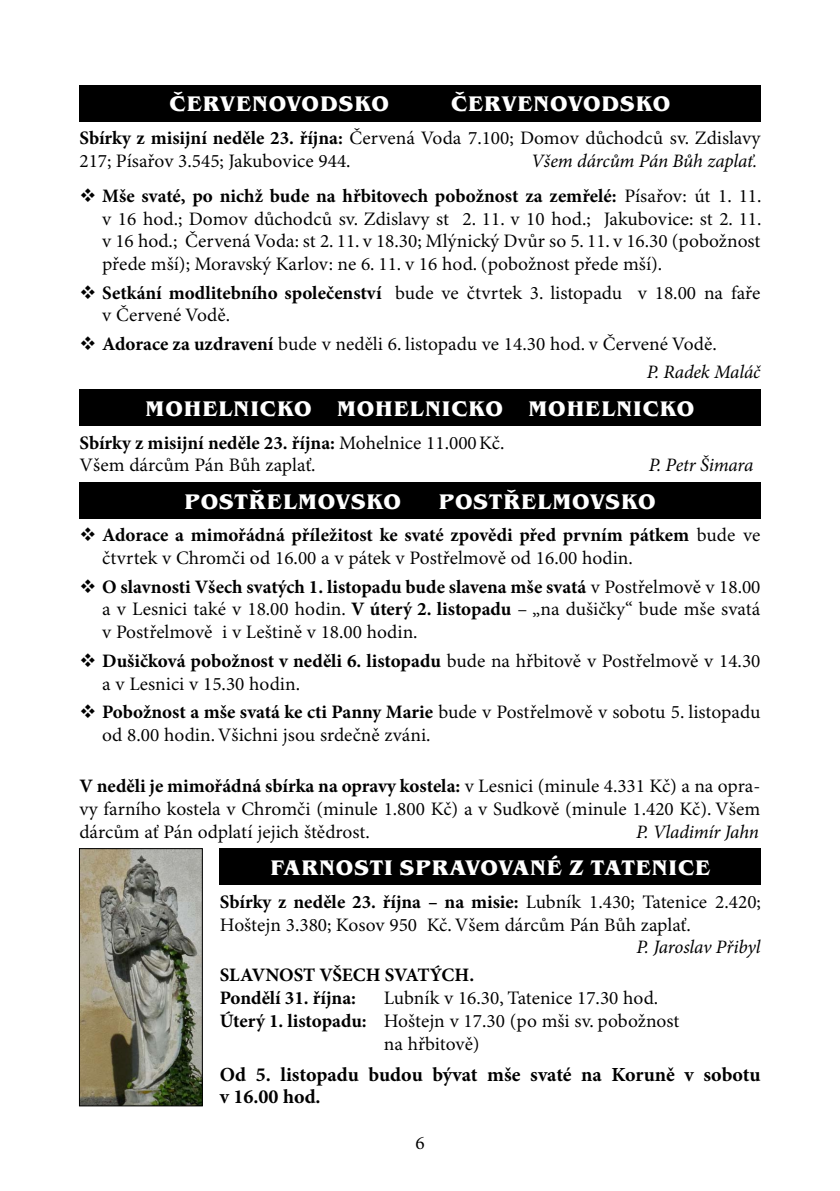
<style>
.page{position:relative;width:840px;height:1191px;background:#fff}
.page>*{position:absolute;margin:0;border:0;box-sizing:border-box;transform-origin:0 0}
.t1{font:700 21.8px "Benguiat Itc TOT";letter-spacing:.045em;color:#fff}
.t2{font:700 20px/22px "Minion Pro";color:#000}
.t3{font:19px/22.8px "Minion Pro";color:#000}
.t4{font:italic 19px "Minion Pro";letter-spacing:-.015em;color:#000}
.t5{font:700 19px/22.8px "Minion Pro";letter-spacing:-.01em;color:#000}
.s1{font-weight:700}
.s2{font-style:italic}
</style>
<div class="page">
<div style="left:79px;top:85px;width:681px;height:36px;background:#000"></div>
<div style="left:79px;top:389px;width:681px;height:37px;background:#000"></div>
<div style="left:79px;top:482px;width:681px;height:36px;background:#000"></div>
<div style="left:220px;top:848px;width:540px;height:37px;background:#000"></div>
<img style="left:81px;top:850px;width:120px;height:254px">
<div style="left:79px;top:848px;width:124px;height:258px;border:1px solid #000"></div>
<p class="t1" style="left:169px;top:91px;width:221px">ČERVENOVODSKO</p>
<p class="t1" style="left:451px;top:91px;width:221px">ČERVENOVODSKO</p>
<p class="t3" style="left:79px;top:127px;width:682px"><span class="s1">Sbírky z misijní neděle 23. října:</span> Červená Voda 7.100; Domov důchodců sv. Zdislavy<br>217; Písařov 3.545; Jakubovice 944.</p>
<p class="t4" style="left:530px;top:148px;width:228px">Všem dárcům Pán Bůh zaplať.</p>
<p class="t3" style="left:102px;top:185px;width:660px;text-align:justify;text-indent:-23px">❖ <span class="s1">Mše svaté, po nichž bude na hřbitovech pobožnost za zemřelé:</span> Písařov: út 1. 11. v 16 hod.; Domov důchodců sv. Zdislavy st 2. 11. v 10 hod.; Jakubovice: st 2. 11. v 16 hod.; Červená Voda: st 2. 11. v 18.30; Mlýnický Dvůr so 5. 11. v 16.30 (pobožnost přede mší); Moravský Karlov: ne 6. 11. v 16 hod. (pobožnost přede mší).</p>
<p class="t3" style="left:102px;top:282px;width:659px;text-indent:-23px">❖ <span class="s1">Setkání modlitebního společenství</span> bude ve čtvrtek 3. listopadu v 18.00 na faře v Červené Vodě.</p>
<p class="t3" style="left:646px;top:330px;width:115px;line-height:28.4px;text-indent:-567px">❖ <span class="s1">Adorace za uzdravení</span> bude v neděli 6. listopadu ve 14.30 hod. v Červené Vodě.<br><span class="s2">P. Radek Maláč</span></p>
<p class="t1" style="left:145px;top:396px;width:550px">MOHELNICKO MOHELNICKO MOHELNICKO</p>
<p class="t3" style="left:79px;top:431px;width:426px"><span class="s1">Sbírky z misijní neděle 23. října:</span> Mohelnice 11.000Kč.<br>Všem dárcům Pán Bůh zaplať.</p>
<p class="t4" style="left:648px;top:452px;width:106px">P. Petr Šimara</p>
<p class="t1" style="left:184px;top:489px;width:218px">POSTŘELMOVSKO</p>
<p class="t1" style="left:438px;top:489px;width:218px">POSTŘELMOVSKO</p>
<p class="t3" style="left:102px;top:524px;width:659px;text-indent:-23px">❖ <span class="s1">Adorace a mimořádná příležitost ke svaté zpovědi před prvním pátkem</span> bude ve čtvrtek v Chromči od 16.00 a v pátek v Postřelmově od 16.00 hodin.</p>
<p class="t3" style="left:102px;top:576px;width:659px;text-align:justify;text-indent:-23px">❖ <span class="s1">O slavnosti Všech svatých 1. listopadu bude slavena mše svatá</span> v Postřelmově v 18.00 a v Lesnici také v 18.00 hodin. <span class="s1">V úterý 2. listopadu</span> – „na dušičky“ bude mše svatá v Postřelmově i v Leštině v 18.00 hodin.</p>
<p class="t3" style="left:102px;top:650px;width:659px;text-indent:-23px">❖ <span class="s1">Dušičková pobožnost v neděli 6. listopadu</span> bude na hřbitově v Postřelmově v 14.30 a v Lesnici v 15.30 hodin.</p>
<p class="t3" style="left:102px;top:701px;width:659px;text-indent:-23px">❖ <span class="s1">Pobožnost a mše svatá ke cti Panny Marie</span> bude v Postřelmově v sobotu 5. listopadu od 8.00 hodin. Všichni jsou srdečně zváni.</p>
<p class="t3" style="left:79px;top:775px;width:682px;text-align:justify"><span class="s1">V neděli je mimořádná sbírka na opravy kostela:</span> v Lesnici (minule 4.331 Kč) a na opra&shy;vy farního kostela v Chromči (minule 1.800 Kč) a v Sudkově (minule 1.420 Kč). Všem dárcům ať Pán odplatí jejich štědrost.</p>
<p class="t4" style="left:635px;top:818px;width:124px">P. Vladimír Jahn</p>
<p class="t1" style="left:270px;top:855px;width:441px">FARNOSTI SPRAVOVANÉ Z TATENICE</p>
<p class="t3" style="left:220px;top:891px;width:542px"><span class="s1">Sbírky z neděle 23. října – na misie:</span> Lubník 1.430; Tatenice 2.420;<br>Hoštejn 3.380; Kosov 950 Kč. Všem dárcům Pán Bůh zaplať.</p>
<p class="t4" style="left:636px;top:934px;width:125px">P. Jaroslav Přibyl</p>
<p class="t5" style="left:220px;top:963px;width:47px">SLAVNO</p>
<p class="t5" style="left:220px;top:963px;width:255px;text-indent:74px">ST VŠECH SVATÝCH.<br>Pondělí 31. října:</p>
<p class="t3" style="left:383px;top:987px;width:276px">Lubník v 16.30, Tatenice 17.30 hod.</p>
<p class="t3" style="left:220px;top:1009px;width:461px"><span class="s1">Úterý 1. listopadu:</span> Hoštejn v 17.30 (po mši sv. pobožnost</p>
<p class="t3" style="left:383px;top:1032px;width:97px">na hřbitově)</p>
<p class="t2" style="left:220px;top:1063px;width:542px">Od 5. listopadu budou bývat mše svaté na Koruně v sobotu v 16.00 hod.</p>
<p class="t3" style="left:415px;top:1132px;width:11px">6</p>
</div>
